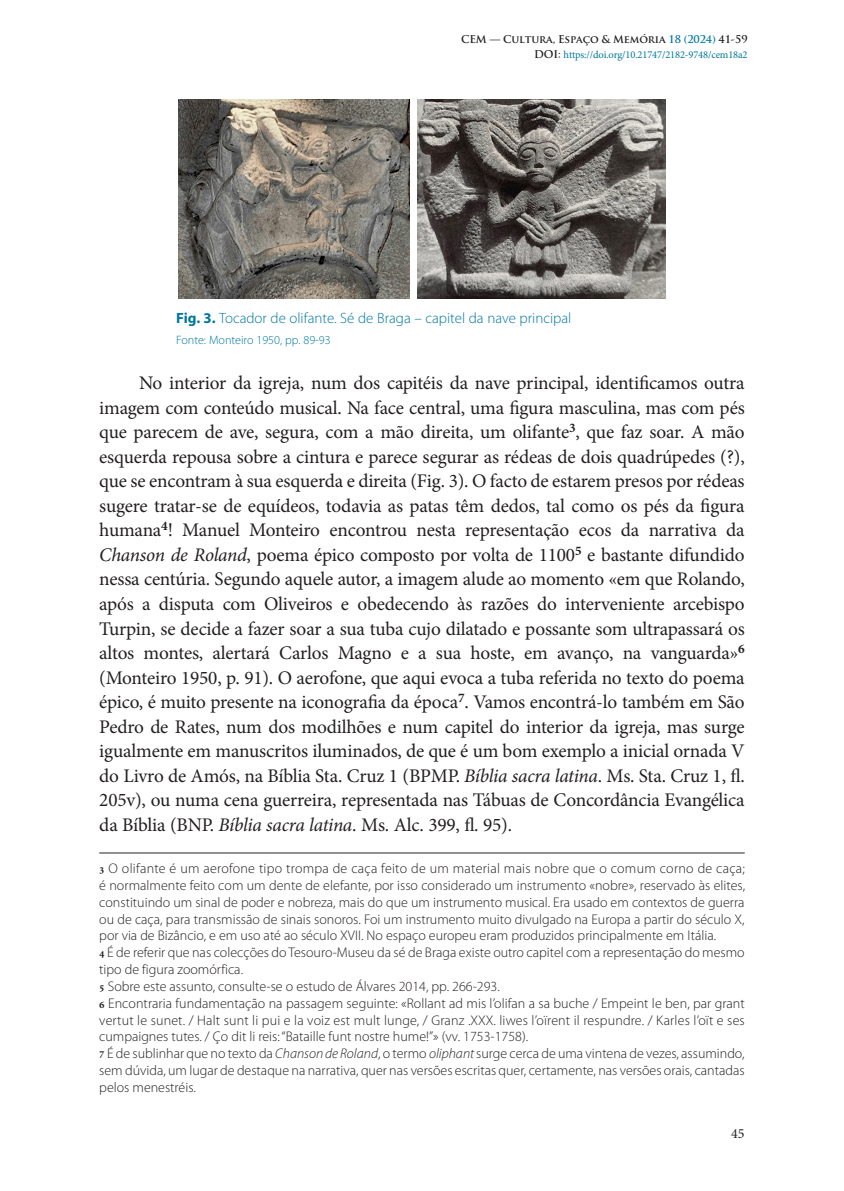
<style>
.page{position:relative;width:844px;height:1191px;background:#fff}
.page>*{position:absolute;margin:0;border:0;box-sizing:border-box;transform-origin:0 0}
.t1{font:19.25px/24.5px "Minion Pro";letter-spacing:-.01em;color:#231f20;text-align:justify}
.t2{font:300 14.88px "Myriad Pro";color:#0077a0}
.t3{font:300 14px/16.8px "Myriad Pro";color:#231f20}
.t4{font:14px "Minion Pro";color:#231f20}
.t5{font:300 12.08px "Myriad Pro";color:#0077a0}
.t6{font:10.5px "Minion Pro";letter-spacing:-.015em;color:#0077a0}
.t7{font:700 10.5px "Trajan Pro";letter-spacing:-.015em;color:#231f20}
.s1{color:#0077a0}
.s2{font-family:"Trajan Pro";font-weight:700;color:#231f20}
.s3{font-weight:700}
.s4{font-style:italic}
.s5{font-family:"Minion Pro";font-weight:700;font-size:10.5px}
</style>
<div class="page">
<img style="left:178px;top:99px;width:231px;height:199px">
<img style="left:417px;top:99px;width:248px;height:199px">
<hr style="left:99px;top:852px;width:645px;height:1px;background:#231f20">
<p class="t7" style="left:461px;top:32px;width:288px">CEM — Cultura, Espaço &amp; Memória <span class="s1">18 (2024)</span> 41-59</p>
<p class="t6" style="left:534px;top:48px;width:215px"><span class="s2">DOI:</span> https://doi.org/10.21747/2182-9748/cem18a2</p>
<p class="t2" style="left:176px;top:309px;width:396px"><span class="s3">Fig. 3.</span> Tocador de olifante. Sé de Braga – capitel da nave principal</p>
<p class="t5" style="left:176px;top:332px;width:156px">Fonte: Monteiro 1950, pp. 89-93</p>
<p class="t1" style="left:99px;top:371px;width:646px;text-indent:40px">No interior da igreja, num dos capitéis da nave principal, identificamos outra imagem com conteúdo musical. Na face central, uma figura masculina, mas com pés que parecem de ave, segura, com a mão direita, um olifante<sup>3</sup>, que faz soar. A mão esquerda repousa sobre a cintura e parece segurar as rédeas de dois quadrúpedes (?), que se encontram à sua esquerda e direita (Fig. 3). O facto de estarem presos por rédeas sugere tratar-se de equídeos, todavia as patas têm dedos, tal como os pés da figura humana<sup>4</sup>! Manuel Monteiro encontrou nesta representação ecos da narrativa da <span class="s4">Chanson de Roland</span>, poema épico composto por volta de 1100<sup>5</sup> e bastante difundido nessa centúria. Segundo aquele autor, a imagem alude ao momento «em que Rolando, após a disputa com Oliveiros e obedecendo às razões do interveniente arcebispo Turpin, se decide a fazer soar a sua tuba cujo dilatado e possante som ultrapassará os altos montes, alertará Carlos Magno e a sua hoste, em avanço, na vanguarda»<sup>6 </sup>(Monteiro 1950, p. 91). O aerofone, que aqui evoca a tuba referida no texto do poema épico, é muito presente na iconografia da época<sup>7</sup>. Vamos encontrá-lo também em São Pedro de Rates, num dos modilhões e num capitel do interior da igreja, mas surge igualmente em manuscritos iluminados, de que é um bom exemplo a inicial ornada V do Livro de Amós, na Bíblia Sta. Cruz 1 (BPMP. <span class="s4">Bíblia sacra latina</span>. Ms. Sta. Cruz 1, fl.<br>205v), ou numa cena guerreira, representada nas Tábuas de Concordância Evangélica da Bíblia (BNP. <span class="s4">Bíblia sacra latina</span>. Ms. Alc. 399, fl. 95).</p>
<p class="t3" style="left:99px;top:860px;width:647px"><span class="s5">3</span> O olifante é um aerofone tipo trompa de caça feito de um material mais nobre que o comum corno de caça; é normalmente feito com um dente de elefante, por isso considerado um instrumento «nobre», reservado às elites, constituindo um sinal de poder e nobreza, mais do que um instrumento musical. Era usado em contextos de guerra ou de caça, para transmissão de sinais sonoros. Foi um instrumento muito divulgado na Europa a partir do século X, por via de Bizâncio, e em uso até ao século XVII. No espaço europeu eram produzidos principalmente em Itália.<br><span class="s5">4</span> É de referir que nas colecções do Tesouro-Museu da sé de Braga existe outro capitel com a representação do mesmo tipo de figura zoomórfica.<br><span class="s5">5</span> Sobre este assunto, consulte-se o estudo de Álvares 2014, pp. 266-293.<br><span class="s5">6</span> Encontraria fundamentação na passagem seguinte: «Rollant ad mis l’olifan a sa buche / Empeint le ben, par grant vertut le sunet. / Halt sunt li pui e la voiz est mult lunge, / Granz .XXX. liwes l’oïrent il respundre. / Karles l’oït e ses cumpaignes tutes. / Ço dit li reis: “Bataille funt nostre hume!”» (vv. 1753-1758).<br><span class="s5">7</span> É de sublinhar que no texto da <span class="s4">Chanson de Roland</span>, o termo <span class="s4">oliphant</span> surge cerca de uma vintena de vezes, assumindo, sem dúvida, um lugar de destaque na narrativa, quer nas versões escritas quer, certamente, nas versões orais, cantadas pelos menestréis.</p>
<p class="t4" style="left:731px;top:1124px;width:15px">45</p>
</div>
